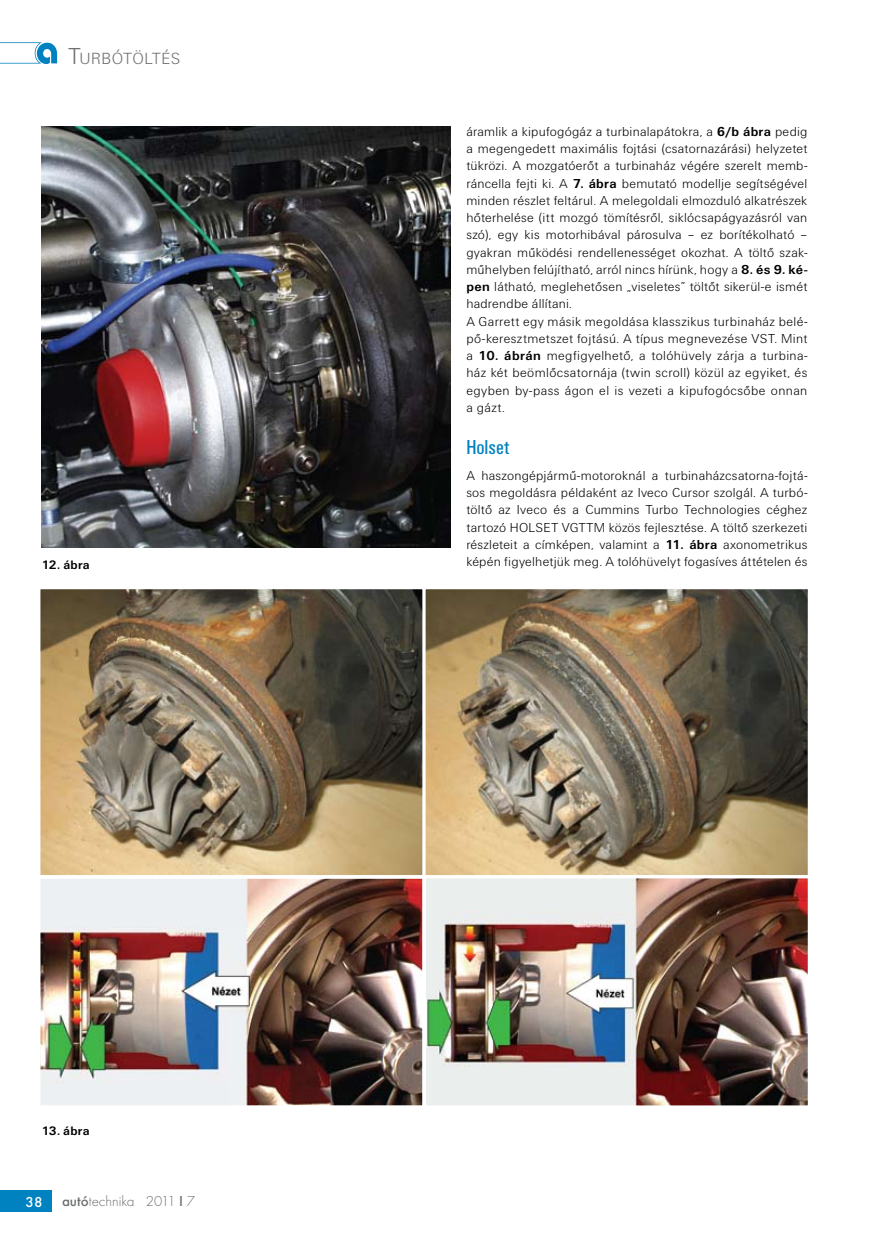
<style>
.page{position:relative;width:872px;height:1246px;background:#fff}
.page>*{position:absolute;margin:0;border:0;box-sizing:border-box;transform-origin:0 0}
.t1{font:21px "U001 Con";color:#0081c0}
.t2{font:16.8px "U001 Lig";letter-spacing:.03em;color:#6d6f71}
.t3{font:300 15px "Futura TOT";color:#6d6f71}
.t4{font:500 15px "Futura TOT";color:#fff}
.t5{font:13.5px/17.2px "U001 Lig";letter-spacing:.02em;color:#000}
.t6{font:700 12.75px "U001";letter-spacing:.015em;color:#000}
.s1{font-size:24px}
.s2{font-family:"U001";font-weight:700}
.s3{font-weight:500}
</style>
<div class="page">
<div style="left:0;top:1191px;width:51px;height:21px;background:#0081c0"></div>
<svg style="left:0;top:42px;width:57px;height:22px"></svg>
<img style="left:41px;top:590px;width:765px;height:514px">
<div style="left:37px;top:876px;width:388px;height:232px;border:3px solid #fff"></div>
<img style="left:427px;top:879px;width:379px;height:225px">
<div style="left:423px;top:875px;width:387px;height:233px;border:3px solid #fff"></div>
<div style="left:37px;top:586px;width:388px;height:292px;border:3px solid #fff"></div>
<div style="left:422px;top:586px;width:388px;height:292px;border:3px solid #fff"></div>
<img style="left:42px;top:127px;width:408px;height:420px">
<p class="t2" style="left:68px;top:49px;width:113px"><span class="s1">T</span>URBÓTÖLTÉS</p>
<p class="t5" style="left:466px;top:123px;width:342px">áramlik a kipufogógáz a turbinalapátokra, a <span class="s2">6/b ábra</span> pedig a megengedett maximális fojtási (csatornazárási) helyzetet tükrözi. A mozgatóerőt a turbinaház végére szerelt memb&shy;ráncella fejti ki. A <span class="s2">7. ábra</span> bemutató modellje segítségével minden részlet feltárul. A melegoldali elmozduló alkatrészek hőterhelése (itt mozgó tömítésről, siklócsapágyazásról van szó), egy kis motorhibával párosulva – ez borítékolható – gyakran működési rendellenességet okozhat. A töltő szak&shy;műhelyben felújítható, arról nincs hírünk, hogy a <span class="s2">8. és 9. ké&shy;pen</span> látható, meglehetősen „viseletes” töltőt sikerül-e ismét hadrendbe állítani.<br>A Garrett egy másik megoldása klasszikus turbinaház belé&shy;pő-keresztmetszet fojtású. A típus megnevezése VST. Mint a <span class="s2">10. ábrán</span> megfigyelhető, a tolóhüvely zárja a turbina&shy;ház két beömlőcsatornája (twin scroll) közül az egyiket, és egyben by-pass ágon el is vezeti a kipufogócsőbe onnan a gázt.</p>
<p class="t1" style="left:466px;top:435px;width:45px">Holset</p>
<p class="t5" style="left:466px;top:467px;width:342px;text-align:justify">A haszongépjármű-motoroknál a turbinaházcsatorna-fojtá&shy;sos megoldásra példaként az Iveco Cursor szolgál. A turbó&shy;töltő az Iveco és a Cummins Turbo Technologies céghez tartozó HOLSET VGTTM közös fejlesztése. A töltő szerkezeti részleteit a címképen, valamint a <span class="s2">11. ábra</span> axonometrikus</p>
<p class="t6" style="left:42px;top:558px;width:50px">12. ábra</p>
<p class="t5" style="left:466px;top:553px;width:342px">képén figyelhetjük meg. A tolóhüvelyt fogasíves áttételen és</p>
<p class="t6" style="left:42px;top:1123px;width:49px">13. ábra</p>
<p class="t4" style="left:26px;top:1193px;width:19px">38</p>
<p class="t3" style="left:62px;top:1193px;width:135px"><span class="s3">autó</span>technika 2011 <span class="s3">I</span> 7</p>
</div>
